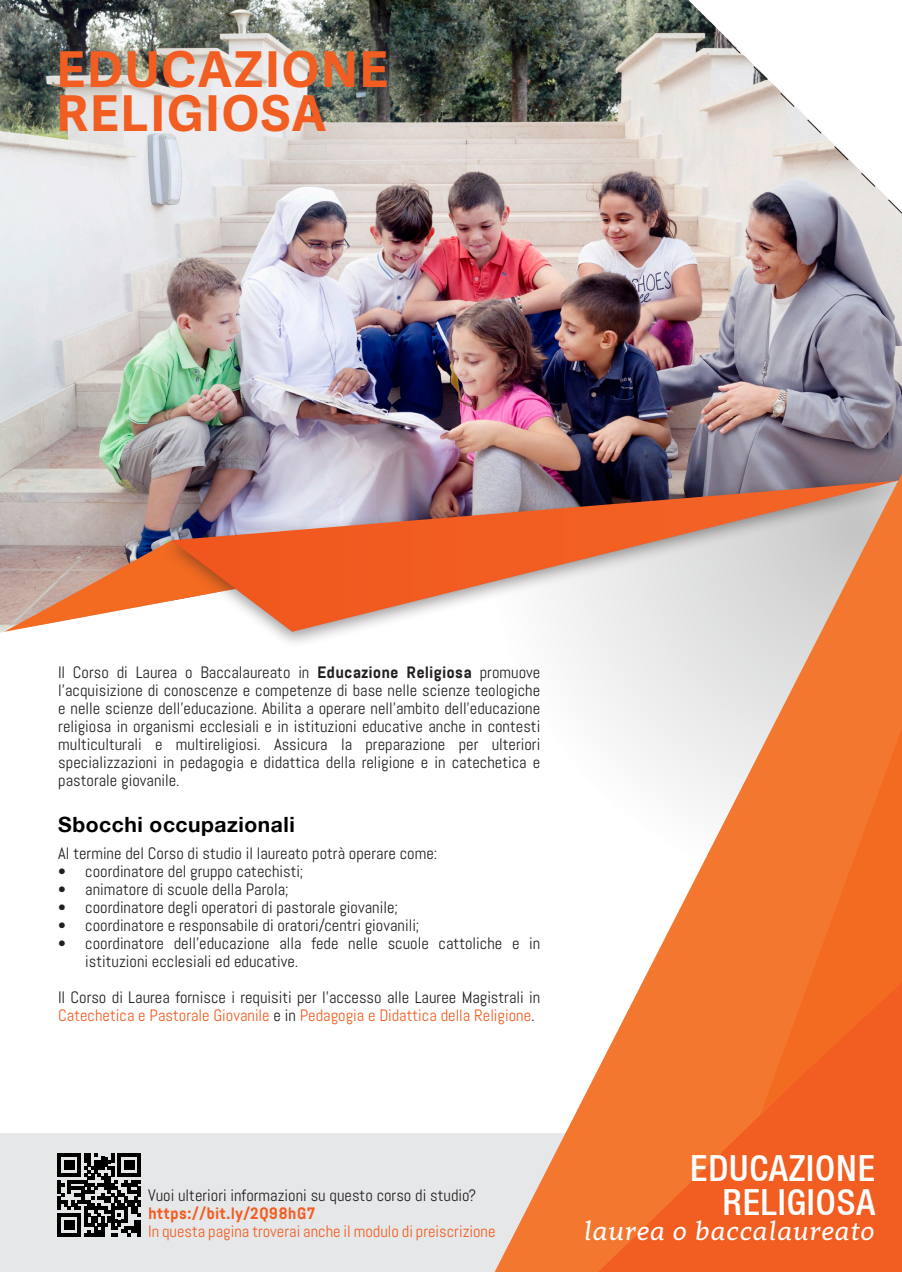
<style>
.page{position:relative;width:902px;height:1272px;background:#fff}
.page>*{position:absolute;margin:0;border:0;box-sizing:border-box;transform-origin:0 0}
.t1{font:700 49.35px/44.4px "Adelle Sans";letter-spacing:.035em;color:#f25d21}
.t2{font:500 condensed 36px/34.5px "Helvetica 67";letter-spacing:.025em;color:#fff;text-align:right}
.t3{font:italic 26.1px "Clavo";letter-spacing:.025em;color:#fff}
.t4{font:700 21px "Helvetica 75";letter-spacing:.025em;color:#000}
.t5{font:16.5px/18px "Abel";color:#231f20}
.t6{font:16.5px "Abel";color:#f25d21}
.t7{font:700 16.5px "Abel Pro";color:#f25d21}
.s1{font-family:"Abel Pro";font-weight:700}
.s2{color:#f25d21}
</style>
<div class="page">
<div style="left:0;top:1133px;width:897px;height:138px;background:#e6e7e9"></div>
<img style="left:0;top:0;width:901px;height:632px">
<svg style="left:4px;top:540px;width:156px;height:91px;background:#d19c84"></svg>
<div style="left:160px;top:471px;width:741px;height:178px;background:#231f20;opacity:.46"></div>
<svg style="left:494px;top:473px;width:407px;height:798px"></svg>
<svg style="left:598px;top:977px;width:303px;height:294px;background:#f26e2e"></svg>
<svg style="left:760px;top:728px;width:141px;height:385px;background:#f26e28"></svg>
<svg style="left:672px;top:0;width:229px;height:240px"></svg>
<svg style="left:171px;top:480px;width:726px;height:151px;background:#d59883"></svg>
<svg style="left:58px;top:1153px;width:83px;height:83px"></svg>
<h1 class="t1" style="left:57px;top:48px;width:333px">EDUCAZIONE<br>RELIGIOSA</h1>
<p class="t5" style="left:58px;top:663px;width:483px;text-align:justify">Il Corso di Laurea o Baccalaureato in <span class="s1">Educazione Religiosa</span> promuove l’acquisizione di conoscenze e competenze di base nelle scienze teologiche e nelle scienze dell’educazione. Abilita a operare nell’ambito dell’educazione religiosa in organismi ecclesiali e in istituzioni educative anche in contesti multiculturali e multireligiosi. Assicura la preparazione per ulteriori specializzazioni in pedagogia e didattica della religione e in catechetica e pastorale giovanile.</p>
<p class="t4" style="left:58px;top:811px;width:238px">Sbocchi occupazionali</p>
<p class="t5" style="left:58px;top:844px;width:380px">Al termine del Corso di studio il laureato potrà operare come:</p>
<p class="t5" style="left:58px;top:862px;width:246px">• coordinatore del gruppo catechisti;</p>
<p class="t5" style="left:58px;top:880px;width:232px">• animatore di scuole della Parola;</p>
<p class="t5" style="left:58px;top:898px;width:341px">• coordinatore degli operatori di pastorale giovanile;</p>
<p class="t5" style="left:58px;top:916px;width:362px">• coordinatore e responsabile di oratori/centri giovanili;</p>
<p class="t5" style="left:85px;top:934px;width:456px;text-indent:-27px">• coordinatore dell’educazione alla fede nelle scuole cattoliche e in istituzioni ecclesiali ed educative.</p>
<p class="t5" style="left:58px;top:988px;width:483px">Il Corso di Laurea fornisce i requisiti per l’accesso alle Lauree Magistrali in<br><span class="s2">Catechetica e Pastorale Giovanile</span> e in <span class="s2">Pedagogia e Didattica della Religione</span>.</p>
<p class="t5" style="left:148px;top:1186px;width:329px">Vuoi ulteriori informazioni su questo corso di studio?</p>
<p class="t7" style="left:148px;top:1202px;width:169px">https://bit.ly/2Q98hG7</p>
<p class="t6" style="left:148px;top:1221px;width:349px">In questa pagina troverai anche il modulo di preiscrizione</p>
<h2 class="t2" style="left:690px;top:1150px;width:186px">EDUCAZIONE<br>RELIGIOSA</h2>
<h3 class="t3" style="left:583px;top:1212px;width:293px">laurea o baccalaureato</h3>
</div>
